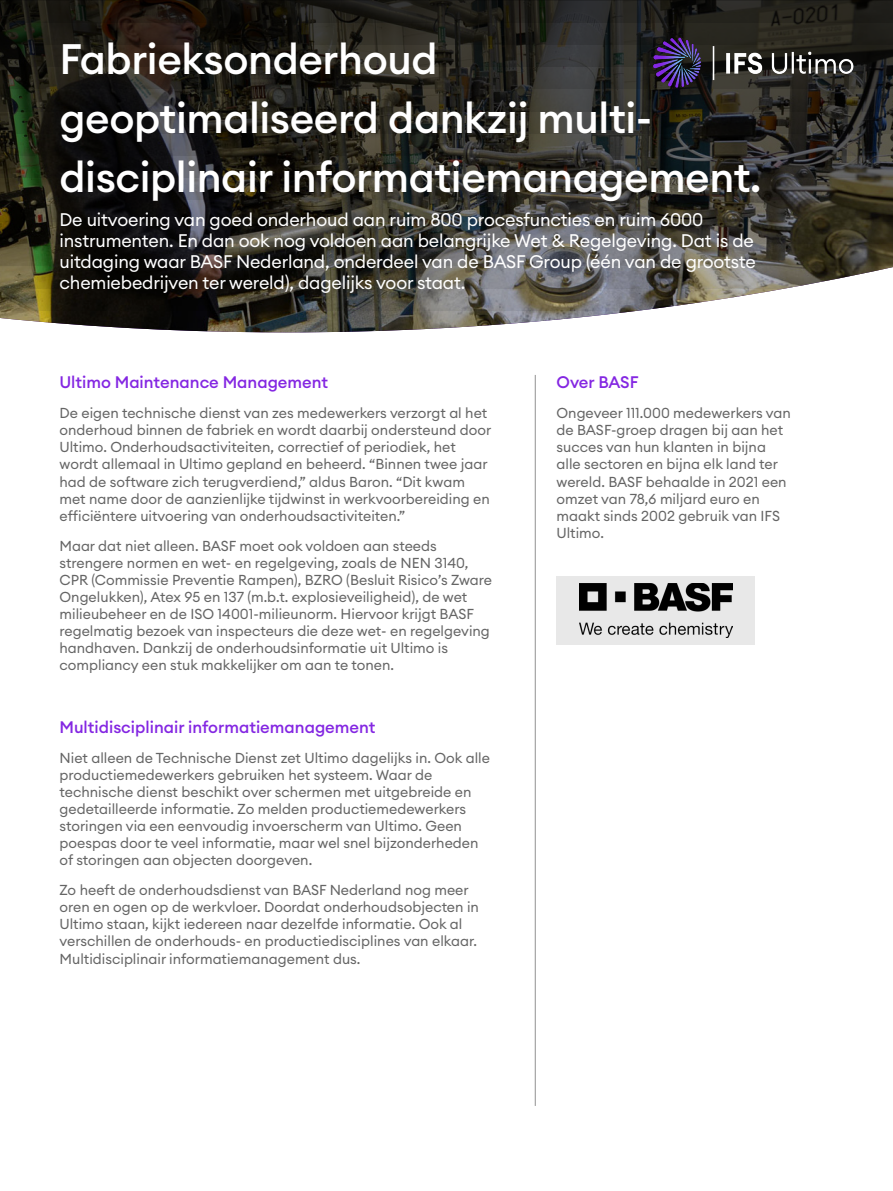
<style>
.page{position:relative;width:893px;height:1191px;background:#fff}
.page>*{position:absolute;margin:0;border:0;box-sizing:border-box;transform-origin:0 0}
.t1{font:500 42px/58.9px "Euclid Circular A";letter-spacing:-.01em;color:#fff}
.t2{font:18px/21px "Euclid Circular A";letter-spacing:-.01em;color:#fff}
.t3{font:500 16.5px "Euclid Circular A";color:#8427e2}
.t4{font:14.25px/17.1px "Euclid Circular A";color:#656565}
</style>
<div class="page">
<svg style="left:0;top:0;width:893px;height:332px;background:#393832"></svg>
<img style="left:645px;top:31px;width:217px;height:64px">
<hr style="left:535px;top:375px;width:1px;height:731px;background:#919191">
<div style="left:556px;top:576px;width:199px;height:69px;background:#e8e8e8"></div>
<img style="left:580px;top:583px;width:153px;height:55px">
<h1 class="t1" style="left:60px;top:30px;width:703px">Fabrieksonderhoud geoptimaliseerd dankzij multi&shy;disciplinair informatiemanagement.</h1>
<p class="t2" style="left:60px;top:209px;width:698px">De uitvoering van goed onderhoud aan ruim 800 procesfuncties en ruim 6000 instrumenten. En dan ook nog voldoen aan belangrijke Wet &amp; Regelgeving. Dat is de uitdaging waar BASF Nederland, onderdeel van de BASF Group (één van de grootste chemiebedrijven ter wereld), dagelijks voor staat.</p>
<p class="t3" style="left:60px;top:372px;width:270px">Ultimo Maintenance Management</p>
<p class="t4" style="left:60px;top:404px;width:433px">De eigen technische dienst van zes medewerkers verzorgt al het onderhoud binnen de fabriek en wordt daarbij ondersteund door Ultimo. Onderhoudsactiviteiten, correctief of periodiek, het wordt allemaal in Ultimo gepland en beheerd. “Binnen twee jaar had de software zich terugverdiend,” aldus Baron. “Dit kwam met name door de aanzienlijke tijdwinst in werkvoorbereiding en efficiëntere uitvoering van onderhoudsactiviteiten.”</p>
<p class="t4" style="left:60px;top:537px;width:434px">Maar dat niet alleen. BASF moet ook voldoen aan steeds strengere normen en wet- en regelgeving, zoals de NEN 3140, CPR (Commissie Preventie Rampen), BZRO (Besluit Risico’s Zware Ongelukken), Atex 95 en 137 (m.b.t. explosieveiligheid), de wet milieubeheer en de ISO 14001-milieunorm. Hiervoor krijgt BASF regelmatig bezoek van inspecteurs die deze wet- en regelgeving handhaven. Dankzij de onderhoudsinformatie uit Ultimo is compliancy een stuk makkelijker om aan te tonen.</p>
<p class="t3" style="left:60px;top:716px;width:318px">Multidisciplinair informatiemanagement</p>
<p class="t4" style="left:60px;top:749px;width:432px">Niet alleen de Technische Dienst zet Ultimo dagelijks in. Ook alle productiemedewerkers gebruiken het systeem. Waar de technische dienst beschikt over schermen met uitgebreide en gedetailleerde informatie. Zo melden productiemedewerkers storingen via een eenvoudig invoerscherm van Ultimo. Geen poespas door te veel informatie, maar wel snel bijzonderheden of storingen aan objecten doorgeven.</p>
<p class="t4" style="left:60px;top:881px;width:421px">Zo heeft de onderhoudsdienst van BASF Nederland nog meer oren en ogen op de werkvloer. Doordat onderhoudsobjecten in Ultimo staan, kijkt iedereen naar dezelfde informatie. Ook al verschillen de onderhouds- en productiedisciplines van elkaar.<br>Multidisciplinair informatiemanagement dus.</p>
<p class="t3" style="left:556px;top:372px;width:84px">Over BASF</p>
<p class="t4" style="left:556px;top:404px;width:236px">Ongeveer 111.000 medewerkers van de BASF-groep dragen bij aan het succes van hun klanten in bijna alle sectoren en bijna elk land ter wereld. BASF behaalde in 2021 een omzet van 78,6 miljard euro en maakt sinds 2002 gebruik van IFS<br>Ultimo.</p>
</div>
